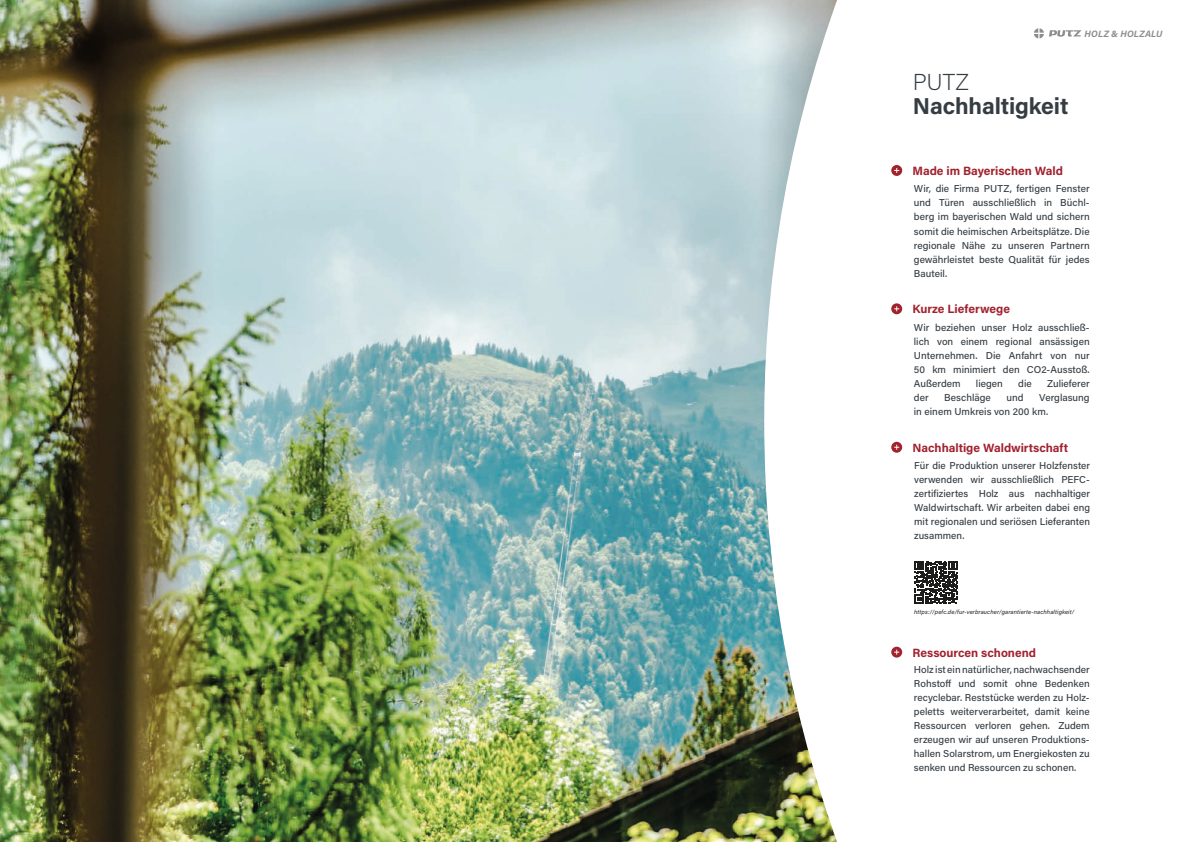
<style>
.page{position:relative;width:1191px;height:842px;background:#fff}
.page>*{position:absolute;margin:0;border:0;box-sizing:border-box;transform-origin:0 0}
.t1{font:700 23px "Acumin Pro";letter-spacing:-.005em;color:#353d43}
.t2{font:200 23px "Acumin Pro";color:#353d43}
.t3{font:700 12px "Acumin Pro";color:#a1222f}
.t4{font:500 10px/14px "Acumin Pro";letter-spacing:.005em;color:#353d43;text-align:justify}
.t5{font:italic 700 9.2px "Acumin Pro";letter-spacing:.015em;color:#8d8c8e}
.t6{font:italic 6px "Acumin Pro";letter-spacing:.02em;color:#1d1d1b}
</style>
<div class="page">
<img style="left:0;top:0;width:764px;height:842px">
<svg style="left:764px;top:0;width:318px;height:842px"></svg>
<svg style="left:914px;top:561px;width:43px;height:43px"></svg>
<div style="left:891px;top:165px;width:11px;height:11px;background:#a1222f;border-radius:50%"></div>
<svg style="left:894px;top:168px;width:5px;height:5px"></svg>
<svg style="left:891px;top:303px;width:11px;height:11px"></svg>
<svg style="left:894px;top:306px;width:5px;height:5px"></svg>
<svg style="left:891px;top:442px;width:11px;height:11px"></svg>
<svg style="left:894px;top:445px;width:5px;height:5px"></svg>
<svg style="left:891px;top:647px;width:11px;height:11px"></svg>
<svg style="left:894px;top:650px;width:5px;height:5px"></svg>
<svg style="left:1033px;top:28px;width:48px;height:10px"></svg>
<h1 class="t2" style="left:912px;top:66px;width:58px">PUTZ</h1>
<h1 class="t1" style="left:912px;top:90px;width:157px">Nachhaltigkeit</h1>
<p class="t5" style="left:1084px;top:27px;width:79px">HOLZ &amp; HOLZALU</p>
<p class="t3" style="left:912px;top:162px;width:152px">Made im Bayerischen Wald</p>
<p class="t4" style="left:914px;top:182px;width:177px">Wir, die Firma PUTZ, fertigen Fenster und Türen ausschließlich in Büchl&shy;berg im bayerischen Wald und sichern somit die heimischen Arbeitsplätze. Die regionale Nähe zu unseren Partnern gewährleistet beste Qualität für jedes Bauteil.</p>
<p class="t3" style="left:912px;top:301px;width:99px">Kurze Lieferwege</p>
<p class="t4" style="left:914px;top:320px;width:177px">Wir beziehen unser Holz ausschließ&shy;lich von einem regional ansässigen Unternehmen. Die Anfahrt von nur 50 km minimiert den CO2-Ausstoß.<br>Außerdem</p>
<p class="t4" style="left:976px;top:376px;width:29px">liegen</p>
<p class="t4" style="left:1018px;top:376px;width:15px">die</p>
<p class="t4" style="left:1047px;top:376px;width:44px">Zulieferer</p>
<p class="t4" style="left:914px;top:390px;width:16px">der</p>
<p class="t4" style="left:944px;top:390px;width:48px">Beschläge</p>
<p class="t4" style="left:1006px;top:390px;width:19px">und</p>
<p class="t4" style="left:914px;top:390px;width:177px;text-indent:125px">Verglasung in einem Umkreis von 200 km.</p>
<p class="t3" style="left:912px;top:439px;width:157px">Nachhaltige Waldwirtschaft</p>
<p class="t4" style="left:914px;top:458px;width:177px">Für die Produktion unserer Holzfenster verwenden wir ausschließlich PEFC&shy;zertifiziertes Holz aus nachhaltiger Waldwirtschaft. Wir arbeiten dabei eng mit regionalen und seriösen Lieferanten zusammen.</p>
<p class="t6" style="left:914px;top:608px;width:161px">https://pefc.de/fur-verbraucher/garantierte-nachhaltigkeit/</p>
<p class="t3" style="left:912px;top:644px;width:125px">Ressourcen schonend</p>
<p class="t4" style="left:914px;top:662px;width:177px">Holz ist ein natürlicher, nachwachsender Rohstoff und somit ohne Bedenken recyclebar. Reststücke werden zu Holz&shy;peletts weiterverarbeitet, damit keine Ressourcen verloren gehen. Zudem erzeugen wir auf unseren Produktions&shy;hallen Solarstrom, um Energiekosten zu senken und Ressourcen zu schonen.</p>
</div>
